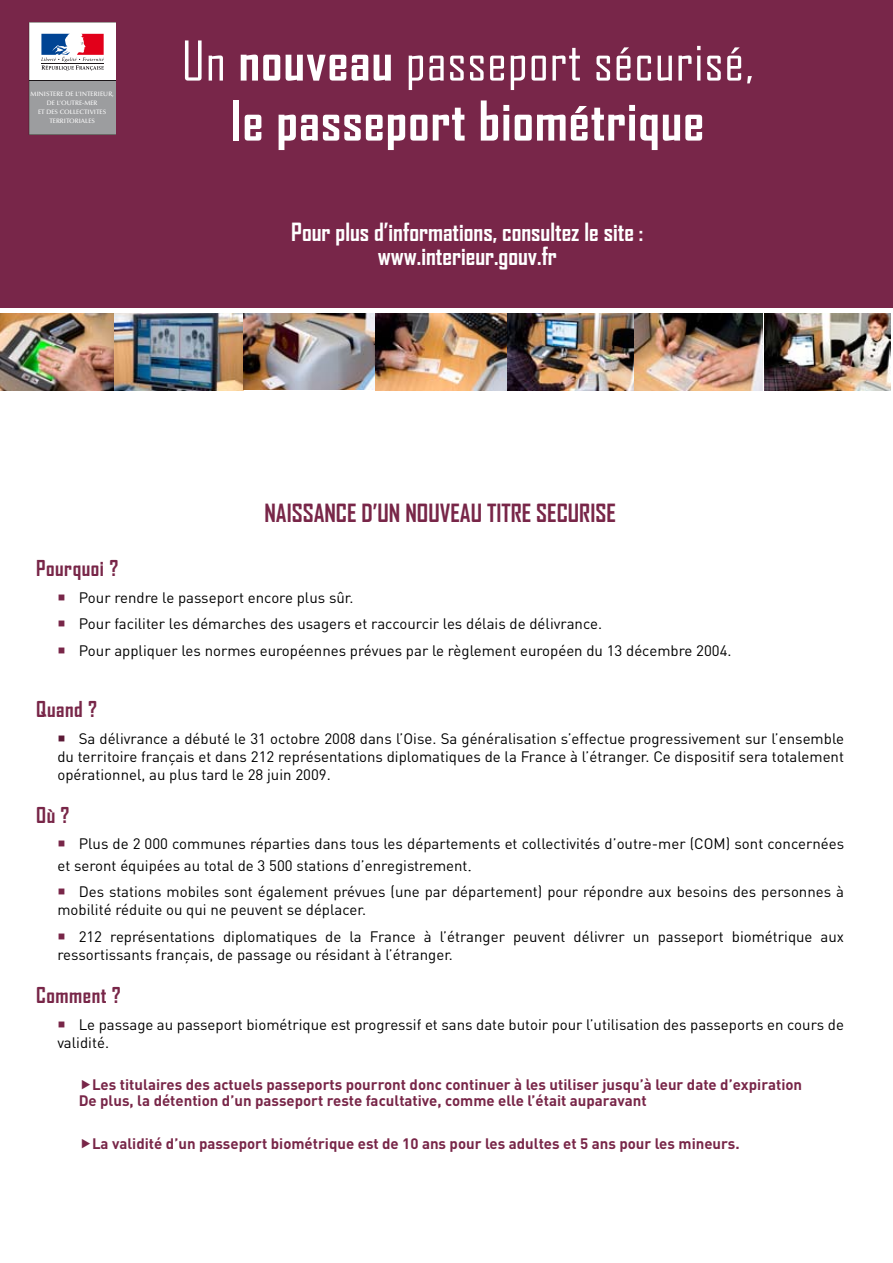
<style>
.page{position:relative;width:893px;height:1263px;background:#fff}
.page>*{position:absolute;margin:0;border:0;box-sizing:border-box;transform-origin:0 0}
.t1{font:700 52.5px/60px "Agency FB";letter-spacing:.02em;color:#fff;text-align:center}
.t2{font:700 24px/24px "Agency FB";color:#fff;text-align:center}
.t3{font:700 24px "Agency FB";color:#782648}
.t4{font:700 21px "Agency FB";letter-spacing:.025em;color:#782648}
.t5{font:15px/18px "DIN";color:#000}
.t6{font:700 15px/16px "DIN";color:#782648}
.t7{font:500 6.45px/8.7px "Optima";color:#fff;text-align:center}
.s1{font-weight:400}
.s2{color:#782648}
.s3{color:#5c1936}
.s4{font-family:"Times New Roman";font-size:18px}
</style>
<div class="page">
<div style="left:0;top:0;width:893px;height:307px;background:#782649"></div>
<svg style="left:29px;top:22px;width:87px;height:113px;background:#bbb4ba"></svg>
<hr style="left:29px;top:80px;width:87px;height:1px;background:#1b1619">
<img style="left:0;top:313px;width:890px;height:77px">
<p class="t7" style="left:31px;top:90px;width:85px">MINISTERE DE L’INTERIEUR,<br>DE L’OUTRE-MER<br>ET DES COLLECTIVITES<br>TERRITORIALES</p>
<h1 class="t1" style="left:182px;top:30px;width:574px"><span class="s1">Un</span> nouveau <span class="s1">passeport sécurisé, </span>le passeport biométrique</h1>
<h2 class="t2" style="left:291px;top:219px;width:354px">Pour plus d’informations, consultez le site : www.interieur.gouv.fr</h2>
<h2 class="t3" style="left:264px;top:498px;width:353px">NAISSANCE D’UN NOUVEAU TITRE SECURISE</h2>
<h3 class="t4" style="left:36px;top:555px;width:84px">Pourquoi ?</h3>
<p class="t5" style="left:57px;top:588px;width:298px"><span class="s2">○</span> Pour rendre le passeport encore plus sûr.</p>
<p class="t5" style="left:57px;top:614px;width:546px"><span class="s2">○</span> Pour faciliter les démarches des usagers et raccourcir les délais de délivrance.</p>
<p class="t5" style="left:57px;top:641px;width:676px"><span class="s2">○</span> Pour appliquer les normes européennes prévues par le règlement européen du 13 décembre 2004.</p>
<h3 class="t4" style="left:36px;top:696px;width:62px">Quand ?</h3>
<p class="t5" style="left:57px;top:729px;width:788px;text-align:justify"><span class="s3">○</span> Sa délivrance a débuté le 31 octobre 2008 dans l’Oise. Sa généralisation s’effectue progressivement sur l’ensemble du territoire français et dans 212 représentations diplomatiques de la France à l’étranger. Ce dispositif sera totalement opérationnel, au plus tard le 28 juin 2009.</p>
<h3 class="t4" style="left:36px;top:802px;width:35px">Où ?</h3>
<p class="t5" style="left:57px;top:833px;width:788px;line-height:21.6px"><span class="s2">○</span> Plus de 2 000 communes réparties dans tous les départements et collectivités d’outre-mer (COM) sont concernées et seront équipées au total de 3 500 stations d’enregistrement<span class="s4">.</span></p>
<p class="t5" style="left:57px;top:883px;width:788px"><span class="s2">○</span> Des stations mobiles sont également prévues (une par département) pour répondre aux besoins des personnes à mobilité réduite ou qui ne peuvent se déplacer.</p>
<p class="t5" style="left:57px;top:927px;width:788px"><span class="s2">○</span> 212 représentations diplomatiques de la France à l’étranger peuvent délivrer un passeport biométrique aux ressortissants français, de passage ou résidant à l’étranger.</p>
<h3 class="t4" style="left:36px;top:982px;width:86px">Comment ?</h3>
<p class="t5" style="left:57px;top:1015px;width:788px"><span class="s2">○</span> Le passage au passeport biométrique est progressif et sans date butoir pour l’utilisation des passeports en cours de validité.</p>
<p class="t6" style="left:79px;top:1076px;width:725px;text-indent:13px">Les titulaires des actuels passeports pourront donc continuer à les utiliser jusqu’à leur date d’expiration<br>De plus, la détention d’un passeport reste facultative, comme elle l’était auparavant</p>
<p class="t6" style="left:92px;top:1135px;width:649px">La validité d’un passeport biométrique est de 10 ans pour les adultes et 5 ans pour les mineurs.</p>
</div>
